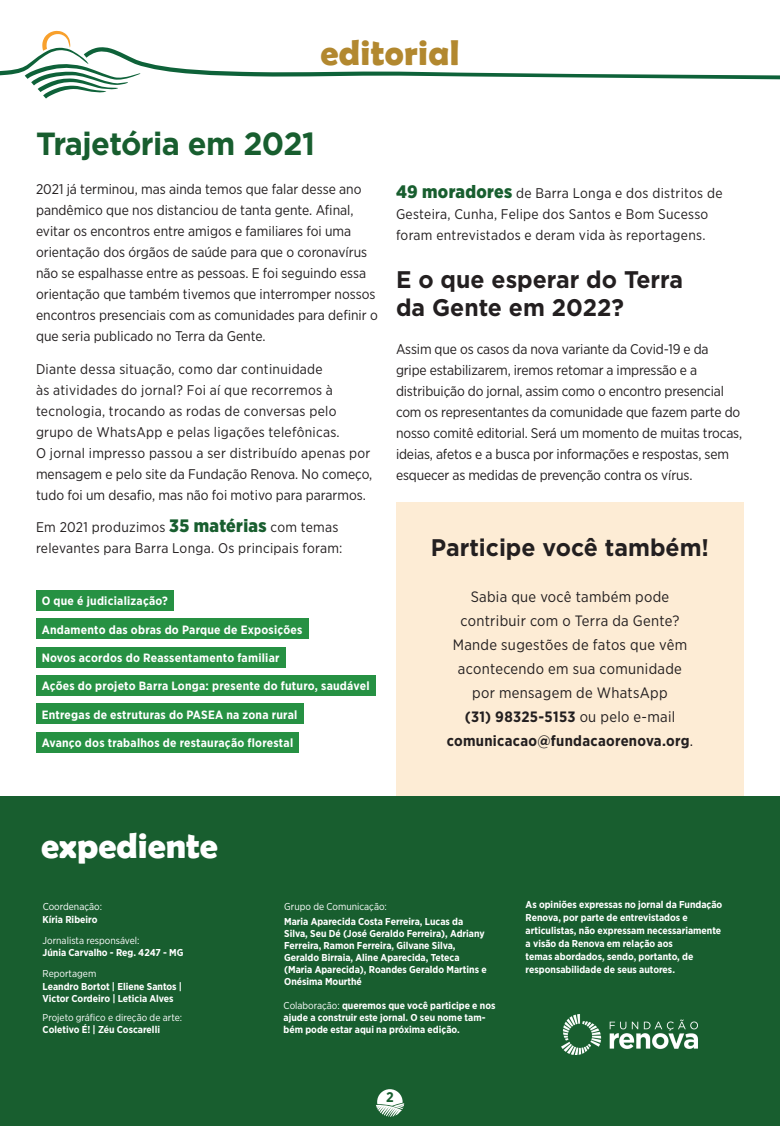
<style>
.page{position:relative;width:780px;height:1126px;background:#fff}
.page>*{position:absolute;margin:0;border:0;box-sizing:border-box;transform-origin:0 0}
.t1{font:700 36px "Berlin Sans FB Demi";color:#fff}
.t2{font:700 36px "Berlin Sans FB Demi";letter-spacing:.01em;color:#b2882f}
.t3{font:700 32px "Gotham";letter-spacing:-.02em;color:#185e2f;scale:.96 1}
.t4{font:700 24px/28px "Gotham";color:#231f20;scale:.96 1}
.t5{font:15px/24px "Gotham Narrow";letter-spacing:.02em;color:#231f20;text-align:center}
.t6{font:14px/21px "Gotham Narrow";color:#231f20}
.t7{font:14px/21px "Gotham Narrow";letter-spacing:.02em;color:#231f20}
.t8{font:700 14px "Gotham Narrow";color:#185e2f}
.t9{font:700 12px "Gotham Narrow";letter-spacing:.02em;color:#fff}
.t10{font:700 10px/12px "Gotham Narrow";color:#fff}
.t11{font:10px "Gotham Narrow";color:#fff}
.s1{font-weight:900;font-size:18px;color:#185e2f}
.s2{font-weight:700}
.s3{font-weight:400}
</style>
<div class="page">
<div style="left:396px;top:502px;width:348px;height:295px;background:#fdecd5"></div>
<div style="left:0;top:797px;width:780px;height:328px;background:#185e2f"></div>
<img style="left:561px;top:1014px;width:136px;height:40px">
<svg style="left:0;top:31px;width:780px;height:67px"></svg>
<div style="left:36px;top:590px;width:138px;height:21px;background:#269143"></div>
<div style="left:36px;top:618px;width:272px;height:21px;background:#269143"></div>
<div style="left:36px;top:646px;width:249px;height:21px;background:#269143"></div>
<div style="left:36px;top:675px;width:339px;height:21px;background:#269143"></div>
<div style="left:36px;top:703px;width:267px;height:21px;background:#269143"></div>
<div style="left:36px;top:731px;width:263px;height:21px;background:#269143"></div>
<svg style="left:376px;top:1089px;width:28px;height:27px"></svg>
<p class="t2" style="left:320px;top:32px;width:141px">editorial</p>
<p class="t3" style="left:36px;top:123px;width:292px">Trajetória em 2021</p>
<p class="t6" style="left:36px;top:178px;width:343px">2021 já terminou, mas ainda temos que falar desse ano pandêmico que nos distanciou de tanta gente. Afinal, evitar os encontros entre amigos e familiares foi uma orientação dos órgãos de saúde para que o coronavírus não se espalhasse entre as pessoas. E foi seguindo essa orientação que também tivemos que interromper nossos encontros presenciais com as comunidades para definir o que seria publicado no Terra da Gente.</p>
<p class="t7" style="left:36px;top:358px;width:338px">Diante dessa situação, como dar continuidade<br>às atividades do jornal? Foi aí que recorremos à tecnologia, trocando as rodas de conversas pelo grupo de WhatsApp e pelas ligações telefônicas.<br>O jornal impresso passou a ser distribuído apenas por mensagem e pelo site da Fundação Renova. No começo, tudo foi um desafio, mas não foi motivo para pararmos.</p>
<p class="t7" style="left:36px;top:516px;width:308px">Em 2021 produzimos <span class="s1">35 matérias</span> com temas relevantes para Barra Longa. Os principais foram:</p>
<p class="t9" style="left:42px;top:593px;width:128px">O que é judicialização?</p>
<p class="t9" style="left:42px;top:621px;width:262px">Andamento das obras do Parque de Exposições</p>
<p class="t9" style="left:42px;top:650px;width:239px">Novos acordos do Reassentamento familiar</p>
<p class="t9" style="left:42px;top:678px;width:329px">Ações do projeto Barra Longa: presente do futuro, saudável</p>
<p class="t9" style="left:42px;top:706px;width:257px">Entregas de estruturas do PASEA na zona rural</p>
<p class="t9" style="left:42px;top:735px;width:253px">Avanço dos trabalhos de restauração florestal</p>
<p class="t7" style="left:396px;top:183px;width:328px"><span class="s1">49 moradores</span> de Barra Longa e dos distritos de<br>Gesteira, Cunha, Felipe dos Santos e Bom Sucesso foram entrevistados e deram vida às reportagens.</p>
<p class="t4" style="left:396px;top:265px;width:300px">E o que esperar do Terra da Gente em 2022?</p>
<p class="t6" style="left:396px;top:338px;width:348px">Assim que os casos da nova variante da Covid-19 e da gripe estabilizarem, iremos retomar a impressão e a distribuição do jornal, assim como o encontro presencial com os representantes da comunidade que fazem parte do nosso comitê editorial. Será um momento de muitas trocas, ideias, afetos e a busca por informações e respostas, sem esquecer as medidas de prevenção contra os vírus.</p>
<p class="t4" style="left:431px;top:533px;width:291px">Participe você também!</p>
<p class="t5" style="left:447px;top:584px;width:248px">Sabia que você também pode contribuir com o Terra da Gente?<br>Mande sugestões de fatos que vêm acontecendo em sua comunidade por mensagem de WhatsApp<br><span class="s2">(31) 98325-5153</span> ou pelo e-mail <span class="s2">comunicacao@fundacaorenova.org</span>.</p>
<p class="t1" style="left:41px;top:825px;width:178px">expediente</p>
<p class="t11" style="left:43px;top:900px;width:61px">Coordenação:</p>
<p class="t10" style="left:43px;top:913px;width:56px">Kíria Ribeiro</p>
<p class="t11" style="left:43px;top:934px;width:98px">Jornalista responsável:</p>
<p class="t10" style="left:43px;top:946px;width:142px">Júnia Carvalho - Reg. 4247 - MG</p>
<p class="t11" style="left:43px;top:967px;width:55px">Reportagem</p>
<p class="t10" style="left:43px;top:980px;width:141px">Leandro Bortot | Eliene Santos |<br>Victor Cordeiro | Leticia Alves</p>
<p class="t11" style="left:43px;top:1011px;width:141px">Projeto gráfico e direção de arte:</p>
<p class="t10" style="left:43px;top:1023px;width:119px">Coletivo É! | Zéu Coscarelli</p>
<p class="t11" style="left:284px;top:900px;width:104px">Grupo de Comunicação:</p>
<p class="t10" style="left:284px;top:915px;width:204px">Maria Aparecida Costa Ferreira, Lucas da Silva, Seu Dé (José Geraldo Ferreira), Adriany Ferreira, Ramon Ferreira, Gilvane Silva, Geraldo Birraia, Aline Aparecida, Teteca (Maria Aparecida), Roandes Geraldo Martins e Onésima Mourthé</p>
<p class="t10" style="left:283px;top:999px;width:213px"><span class="s3">Colaboração:</span> queremos que você participe e nos ajude a construir este jornal. O seu nome tam&shy;bém pode estar aqui na próxima edição.</p>
<p class="t8" style="left:386px;top:1088px;width:9px">2</p>
<p class="t10" style="left:525px;top:897px;width:198px;line-height:13px">As opiniões expressas no jornal da Fundação Renova, por parte de entrevistados e articulistas, não expressam necessariamente a visão da Renova em relação aos<br>temas abordados, sendo, portanto, de responsabilidade de seus autores.</p>
</div>
